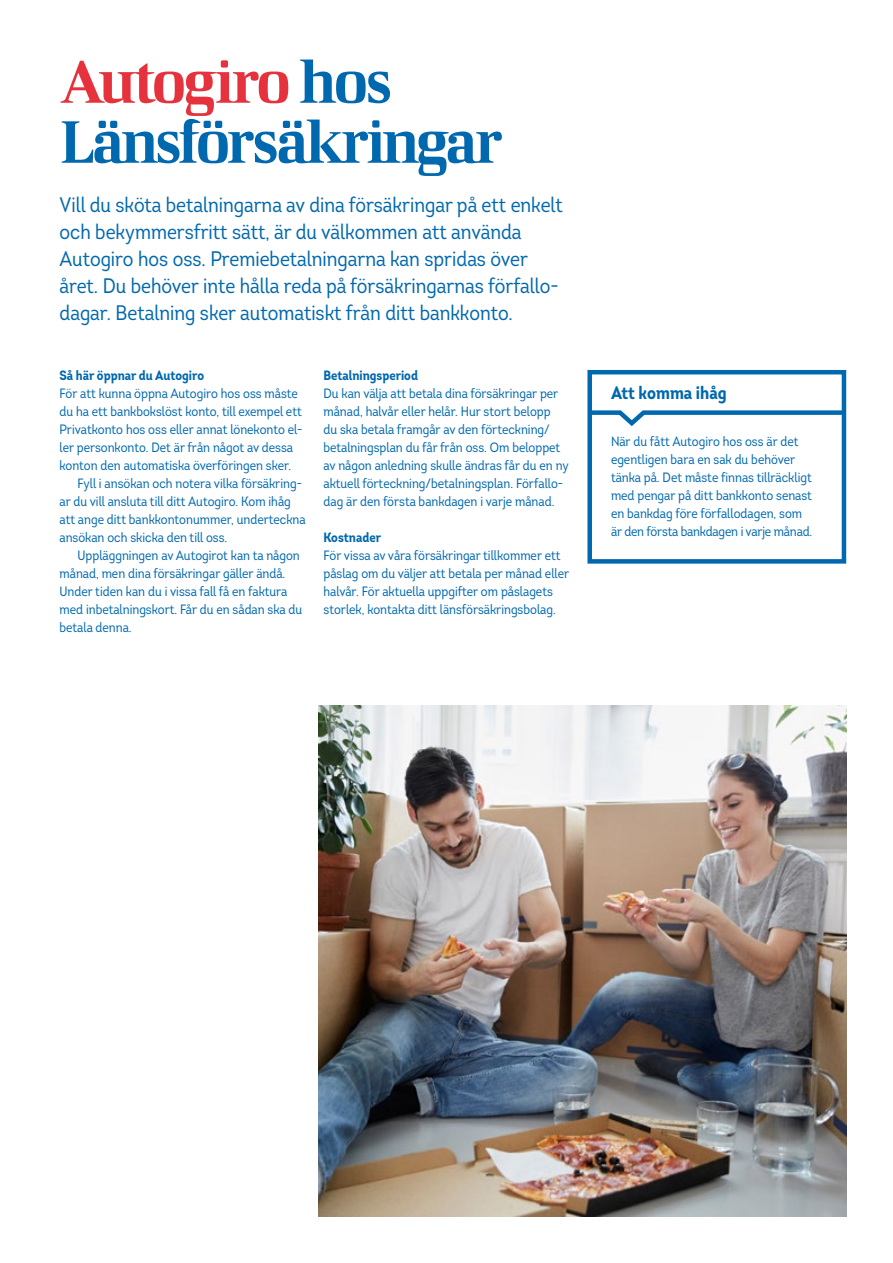
<style>
.page{position:relative;width:893px;height:1263px;background:#fff}
.page>*{position:absolute;margin:0;border:0;box-sizing:border-box;transform-origin:0 0}
.t1{font:60px/60px "LF Rubrik";letter-spacing:-.05em;color:#0068ae}
.t2{font:21px/27px "Intro Cond";color:#0068ae}
.t3{font:700 18px "Intro Cond";color:#0068ae}
.t4{font:13.5px/18px "Intro Cond";color:#0068ae}
.t5{font:700 13.5px "Intro Cond";color:#0068ae}
.s1{color:#e5323d}
</style>
<div class="page">
<svg style="left:587px;top:370px;width:260px;height:194px"></svg>
<svg style="left:587px;top:408px;width:259px;height:21px"></svg>
<img style="left:319px;top:706px;width:527px;height:510px">
<h1 class="t1" style="left:60px;top:51px;width:445px"><span class="s1">Autogiro</span> hos<br>Länsförsäkringar</h1>
<p class="t2" style="left:60px;top:192px;width:505px">Vill du sköta betalningarna av dina försäkringar på ett enkelt och bekymmersfritt sätt, är du välkommen att använda Autogiro hos oss. Premiebetalningarna kan spridas över året. Du behöver inte hålla reda på försäkringarnas förfallo&shy;dagar. Betalning sker automatiskt från ditt bankkonto.</p>
<p class="t5" style="left:60px;top:366px;width:146px">Så här öppnar du Autogiro</p>
<p class="t4" style="left:60px;top:384px;width:240px">För att kunna öppna Autogiro hos oss måste</p>
<p class="t4" style="left:60px;top:402px;width:244px">du ha ett bankbokslöst konto, till exempel ett</p>
<p class="t4" style="left:60px;top:420px;width:245px">Privatkonto hos oss eller annat lönekonto el-</p>
<p class="t4" style="left:60px;top:438px;width:235px">ler personkonto. Det är från något av dessa</p>
<p class="t4" style="left:60px;top:456px;width:233px">konton den automatiska överföringen sker.</p>
<p class="t4" style="left:78px;top:474px;width:226px">Fyll i ansökan och notera vilka försäkring-</p>
<p class="t4" style="left:60px;top:492px;width:233px">ar du vill ansluta till ditt Autogiro. Kom ihåg</p>
<p class="t4" style="left:60px;top:510px;width:248px">att ange ditt bankkontonummer, underteckna</p>
<p class="t4" style="left:60px;top:528px;width:169px">ansökan och skicka den till oss.</p>
<p class="t4" style="left:78px;top:546px;width:224px">Uppläggningen av Autogirot kan ta någon</p>
<p class="t4" style="left:60px;top:564px;width:227px">månad, men dina försäkringar gäller ändå.</p>
<p class="t4" style="left:60px;top:582px;width:229px">Under tiden kan du i vissa fall få en faktura</p>
<p class="t4" style="left:60px;top:600px;width:244px">med inbetalningskort. Får du en sådan ska du</p>
<p class="t4" style="left:60px;top:618px;width:74px">betala denna.</p>
<p class="t5" style="left:323px;top:366px;width:96px">Betalningsperiod</p>
<p class="t4" style="left:323px;top:384px;width:247px">Du kan välja att betala dina försäkringar per månad, halvår eller helår. Hur stort belopp<br>du ska betala framgår av den förteckning/ betalningsplan du får från oss. Om beloppet av någon anledning skulle ändras får du en ny aktuell förteckning/betalningsplan. Förfallo&shy;dag är den första bankdagen i varje månad.</p>
<p class="t5" style="left:323px;top:528px;width:59px">Kostnader</p>
<p class="t4" style="left:323px;top:546px;width:247px">För vissa av våra försäkringar tillkommer ett påslag om du väljer att betala per månad eller halvår. För aktuella uppgifter om påslagets storlek, kontakta ditt länsförsäkringsbolag.</p>
<h3 class="t3" style="left:611px;top:381px;width:117px">Att komma ihåg</h3>
<p class="t4" style="left:611px;top:432px;width:203px">När du fått Autogiro hos oss är det egentligen bara en sak du behöver tänka på. Det måste finnas tillräckligt med pengar på ditt bankkonto senast en bankdag före förfallodagen, som är den första bankdagen i varje månad.</p>
</div>
